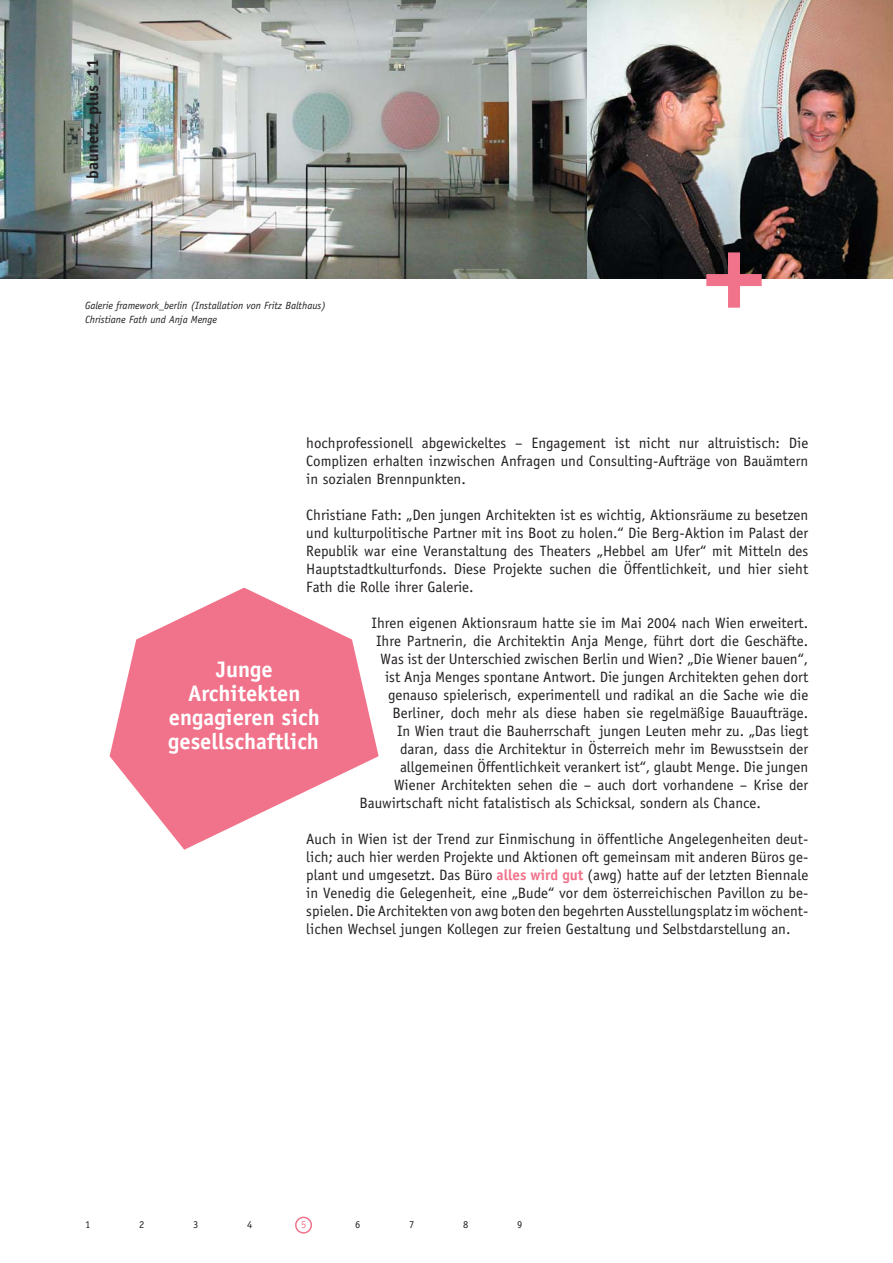
<style>
.page{position:relative;width:893px;height:1263px;background:#fff}
.page>*{position:absolute;margin:0;border:0;box-sizing:border-box;transform-origin:0 0}
.t1{font:700 22.5px/24px "Officina Sans";color:#fff;text-align:center}
.t2{font:700 16.5px "Officina Sans";color:#231f20}
.t3{font:15px/18px "Officina Sans";color:#231f20;text-align:justify}
.t4{font:italic 10.5px/13.5px "Officina Sans";color:#231f20}
.t5{font:10.5px "Officina Sans";color:#231f20}
.t6{font:10.5px "Officina Sans";color:#f1738b}
.s1{font-weight:700;color:#f1738b}
</style>
<div class="page">
<img style="left:0;top:0;width:892px;height:279px">
<div style="left:295px;top:1217px;width:17px;height:17px;border:2px solid #f1738b;border-radius:50%"></div>
<svg style="left:110px;top:588px;width:268px;height:262px;fill:#f1738b"></svg>
<div style="left:728px;top:252px;width:12px;height:56px;background:#f1738b"></div>
<div style="left:706px;top:274px;width:55px;height:12px;background:#f1738b"></div>
<p class="t2" style="left:86px;top:179px;width:122px;rotate:-90deg">baunetz_plus_11</p>
<p class="t4" style="left:85px;top:300px;width:242px">Galerie framework_berlin (Installation von Fritz Balthaus)<br>Christiane Fath und Anja Menge</p>
<p class="t3" style="left:306px;top:435px;width:503px">hochprofessionell abgewickeltes – Engagement ist nicht nur altruistisch: Die Complizen erhalten inzwischen Anfragen und Consulting-Aufträge von Bauämtern in sozialen Brennpunkten.</p>
<p class="t3" style="left:306px;top:507px;width:503px">Christiane Fath: „Den jungen Architekten ist es wichtig, Aktionsräume zu besetzen und kulturpolitische Partner mit ins Boot zu holen.“ Die Berg-Aktion im Palast der Republik war eine Veranstaltung des Theaters „Hebbel am Ufer“ mit Mitteln des Hauptstadtkulturfonds. Diese Projekte suchen die Öffentlichkeit, und hier sieht Fath die Rolle ihrer Galerie.</p>
<p class="t3" style="left:371px;top:615px;width:438px">Ihren eigenen Aktionsraum hatte sie im Mai 2004 nach Wien erweitert.</p>
<p class="t3" style="left:376px;top:633px;width:434px">Ihre Partnerin, die Architektin Anja Menge, führt dort die Geschäfte.</p>
<p class="t3" style="left:380px;top:651px;width:429px">Was ist der Unterschied zwischen Berlin und Wien? „Die Wiener bauen“,</p>
<p class="t3" style="left:385px;top:669px;width:425px">ist Anja Menges spontane Antwort. Die jungen Archi tek ten gehen dort</p>
<p class="t3" style="left:388px;top:687px;width:422px">genauso spielerisch, experimentell und radikal an die Sache wie die</p>
<p class="t3" style="left:392px;top:705px;width:417px">Berliner, doch mehr als diese haben sie regel mäßige Bauaufträge.</p>
<p class="t3" style="left:397px;top:723px;width:413px">In Wien traut die Bauherrschaft jungen Leuten mehr zu. „Das liegt</p>
<p class="t3" style="left:400px;top:741px;width:410px">daran, dass die Architektur in Österreich mehr im Bewusstsein der</p>
<p class="t3" style="left:400px;top:759px;width:410px">allgemeinen Öffentlichkeit verankert ist“, glaubt Menge. Die jungen</p>
<p class="t3" style="left:394px;top:777px;width:416px">Wiener Architekten sehen die – auch dort vor handene – Krise der</p>
<p class="t3" style="left:359px;top:795px;width:403px">Bauwirtschaft nicht fatalistisch als Schicksal, sondern als Chance.</p>
<p class="t3" style="left:306px;top:831px;width:503px">Auch in Wien ist der Trend zur Einmischung in öffentliche Angelegenheiten deut&shy;lich; auch hier werden Projekte und Aktionen oft gemeinsam mit anderen Büros ge&shy;plant und umgesetzt. Das Büro <span class="s1">alles wird gut</span> (awg) hatte auf der letzten Biennale in Venedig die Gelegenheit, eine „Bude“ vor dem österreichischen Pavillon zu be&shy;spielen. Die Architekten von awg boten den begehrten Ausstellungsplatz im wöchent&shy;lichen Wechsel jungen Kollegen zur freien Gestaltung und Selbstdarstellung an.</p>
<h1 class="t1" style="left:168px;top:659px;width:153px">Junge<br>Architekten engagieren sich gesellschaftlich</h1>
<p class="t5" style="left:85px;top:1221px;width:7px">1</p>
<p class="t5" style="left:139px;top:1221px;width:7px">2</p>
<p class="t5" style="left:193px;top:1221px;width:7px">3</p>
<p class="t5" style="left:247px;top:1221px;width:7px">4</p>
<p class="t6" style="left:301px;top:1221px;width:7px">5</p>
<p class="t5" style="left:355px;top:1221px;width:7px">6</p>
<p class="t5" style="left:409px;top:1221px;width:7px">7</p>
<p class="t5" style="left:463px;top:1221px;width:7px">8</p>
<p class="t5" style="left:517px;top:1221px;width:7px">9</p>
</div>
